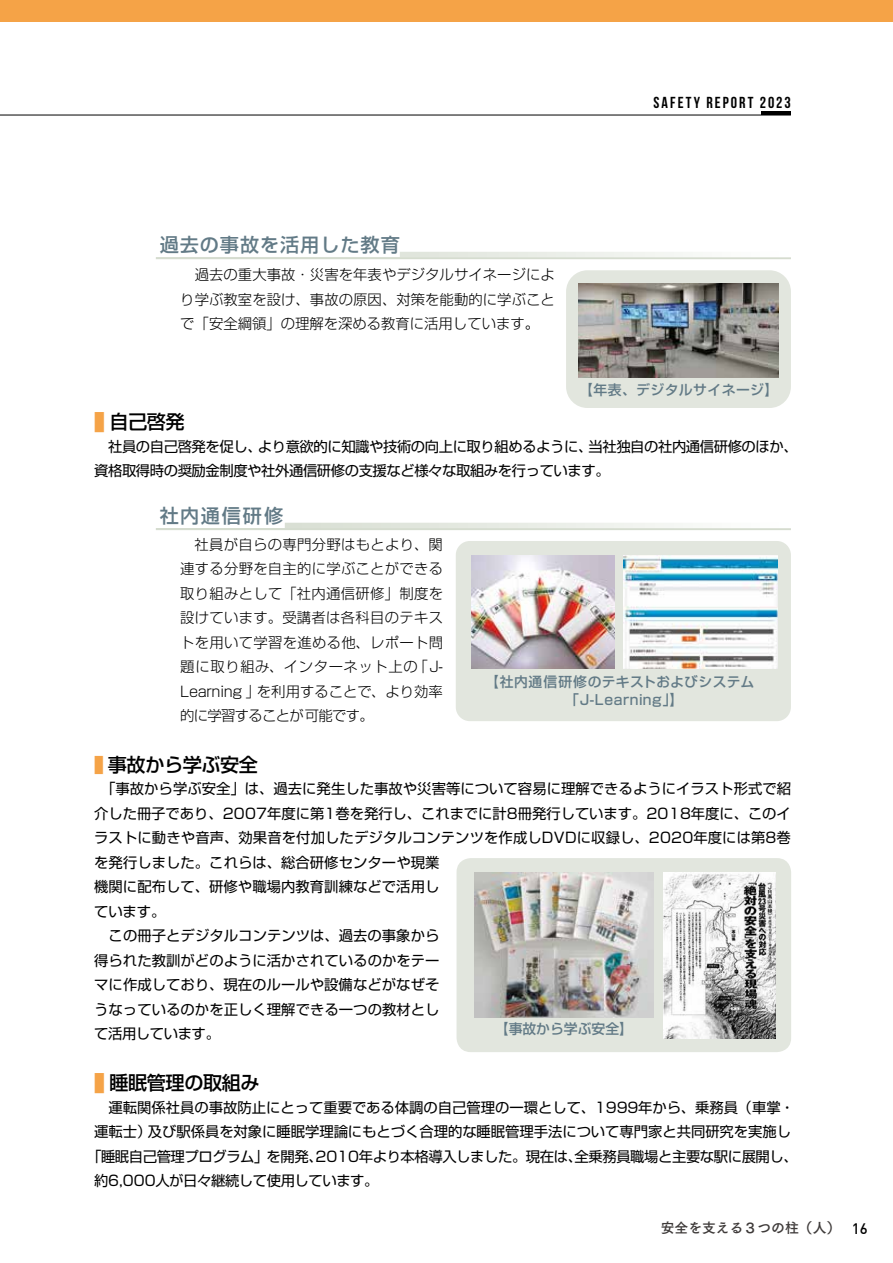
<style>
.page{position:relative;width:893px;height:1263px;background:#fff}
.page>*{position:absolute;margin:0;border:0;box-sizing:border-box;transform-origin:0 0}
.t1{font:500 19.2px "Shin Go Pro";letter-spacing:-.02em;color:#000}
.t2{font:500 19.2px "Shin Go Pro";letter-spacing:.05em;color:#627a86}
.t3{font:700 15.9px "Bebas Neue";letter-spacing:.13em;color:#000}
.t4{font:14.4px/24.5px "Shin Go Pro";color:#000}
.t5{font:300 14.4px/24.5px "Shin Go Pro";color:#000;text-align:justify}
.t6{font:14.4px/24.5px "Shin Go Pro";letter-spacing:-.03em;color:#000}
.t7{font:500 13.8px/17.5px "Shin Go Pro";letter-spacing:.025em;color:#627a86}
.t8{font:13.8px "Tsuku Go Pro B";color:#3e3a39}
.t9{font:500 13.8px "Shin Go Pro";color:#627a86}
.s1{font-weight:400}
.s2{font-size:23.4px;color:#f5a347}
.s3{font-weight:400;font-size:21px;color:#f5a347}
.s4{font-family:"DIN";font-weight:500;font-size:14.85px;color:#000}
</style>
<div class="page">
<hr style="left:156px;top:257px;width:635px;height:2px;background:#d5dccf">
<svg style="left:400px;top:252px;width:283px;height:5px"></svg>
<hr style="left:156px;top:528px;width:635px;height:2px;background:#d5dccf">
<svg style="left:285px;top:523px;width:398px;height:5px;background:#e5eae2"></svg>
<div style="left:456px;top:541px;width:335px;height:180px;background:#e2e6de;border-radius:14px"></div>
<img style="left:471px;top:555px;width:144px;height:114px">
<img style="left:623px;top:555px;width:154px;height:114px">
<div style="left:566px;top:270px;width:225px;height:138px;background:#e2e6de;border-radius:21px"></div>
<img style="left:579px;top:284px;width:200px;height:93px">
<div style="left:457px;top:858px;width:334px;height:194px;background:#e2e6de;border-radius:14px"></div>
<img style="left:474px;top:872px;width:180px;height:145px">
<img style="left:664px;top:872px;width:111px;height:167px">
<div style="left:0;top:0;width:893px;height:21px;background:#f5a347"></div>
<hr style="left:761px;top:111px;width:30px;height:4px;background:#000">
<hr style="left:0;top:115px;width:791px;height:1px;background:#000">
<p class="t3" style="left:654px;top:93px;width:139px">SAFETY REPORT 2023</p>
<h1 class="t2" style="left:160px;top:229px;width:242px">過去の事故を活用した教育</h1>
<p class="t5" style="left:180px;top:261px;width:376px">　過去の重大事故・災害を年表やデジタルサイネージにより学ぶ教室を設け、事故の原因、対策を能動的に学ぶことで「安全綱領」の理解を深める教育に活用しています<span class="s1">。</span></p>
<p class="t7" style="left:579px;top:380px;width:201px">【年表、デジタルサイネージ】</p>
<h1 class="t1" style="left:94px;top:406px;width:92px"><span class="s2">■</span> 自己啓発</h1>
<p class="t6" style="left:94px;top:432px;width:705px">　社員の自己啓発を促し、より意欲的に知識や技術の向上に取り組めるように、当社独自の社内通信研修のほか、資格取得時の奨励金制度や社外通信研修の支援など様々な取組みを行っています。</p>
<h1 class="t2" style="left:160px;top:500px;width:125px">社内通信研修</h1>
<p class="t5" style="left:180px;top:530px;width:264px">　社員が自らの専門分野はもとより、関連する分野を自主的に学ぶことができる取り組みとして「社内通信研修」制度を設けています。受講者は各科目のテキストを用いて学習を進める他、レポート問題に取り組み、インターネット上の「J-Learning 」を利用することで、より効率的に学習することが可能です。</p>
<h1 class="t1" style="left:94px;top:749px;width:165px"><span class="s3">■</span> 事故から学ぶ安全</h1>
<p class="t4" style="left:94px;top:775px;width:698px">　「事故から学ぶ安全」は、過去に発生した事故や災害等について容易に理解できるようにイラスト形式で紹介した冊子であり、2007年度に第1巻を発行し、これまでに計8冊発行しています。2018年度に、このイラストに動きや音声、効果音を付加したデジタルコンテンツを作成しDVDに収録し、2020年度には第8巻を発行しました。これらは、総合研修センターや現業<br>機関に配布して、研修や職場内教育訓練などで活用し<br>ています。<br>　この冊子とデジタルコンテンツは、過去の事象から<br>得られた教訓がどのように活かされているのかをテー<br>マに作成しており、現在のルールや設備などがなぜそ<br>うなっているのかを正しく理解できる一つの教材とし<br>て活用しています。</p>
<h1 class="t1" style="left:94px;top:1067px;width:167px"><span class="s2">■</span> 睡眠管理の取組み</h1>
<p class="t4" style="left:94px;top:1093px;width:702px">　運転関係社員の事故防止にとって重要である体調の自己管理の一環として、1999年から、乗務員（車掌・</p>
<p class="t4" style="left:94px;top:1117px;width:698px">運転士）及び駅係員を対象に睡眠学理論にもとづく合理的な睡眠管理手法について専門家と共同研究を実施し</p>
<p class="t6" style="left:87px;top:1142px;width:712px">「睡眠自己管理プログラム」を開発、2010年より本格導入しました。現在は、全乗務員職場と主要な駅に展開し、</p>
<p class="t6" style="left:94px;top:1166px;width:286px">約6,000人が日々継続して使用しています。</p>
<p class="t7" style="left:565px;top:672px;width:191px;text-indent:-80px">【社内通信研修のテキストおよびシステム「J-Learning」】</p>
<p class="t9" style="left:495px;top:1017px;width:140px">【事故から学ぶ安全】</p>
<p class="t8" style="left:661px;top:1216px;width:208px">安全を支える３つの柱（人） <span class="s4">16</span></p>
</div>
